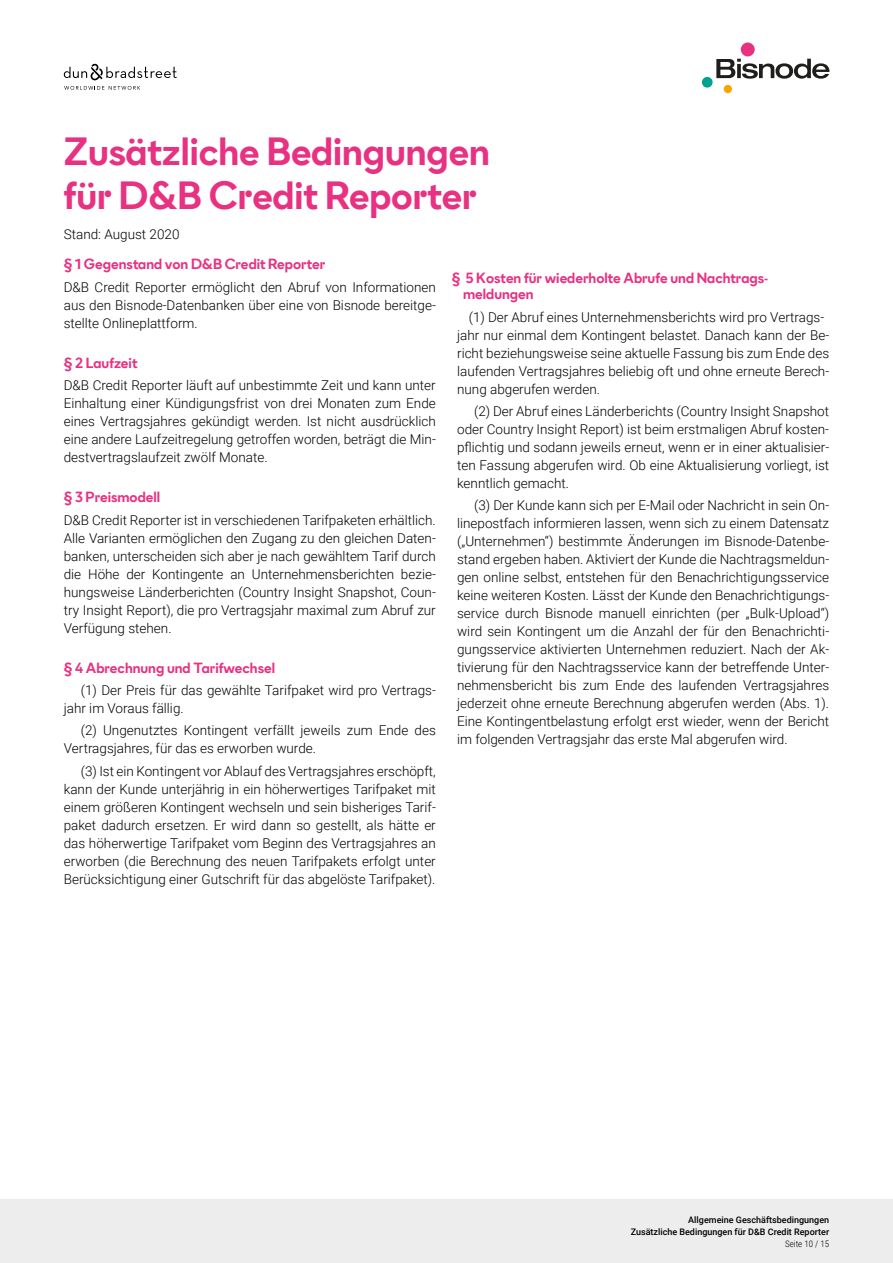
<style>
.page{position:relative;width:893px;height:1263px;background:#fff}
.page>*{position:absolute;margin:0;border:0;box-sizing:border-box;transform-origin:0 0}
.t1{font:700 36px/43.2px "Bisnode Sans";color:#e83181}
.t2{font:300 13.5px/18px "Roboto";color:#000;text-align:justify}
.t3{font:700 13.5px/16.2px "Bisnode Sans";color:#e83181}
.t4{font:500 9px/12px "Roboto";color:#000;text-align:right}
.t5{font:300 9px "Roboto Condensed";color:#000}
</style>
<div class="page">
<div style="left:0;top:1199px;width:893px;height:64px;background:#ededed"></div>
<svg style="left:716px;top:59px;width:113px;height:20px"></svg>
<div style="left:741px;top:43px;width:14px;height:13px;background:#e83181;border-radius:50%"></div>
<div style="left:702px;top:77px;width:11px;height:11px;background:#00a295;border-radius:50%"></div>
<div style="left:724px;top:85px;width:8px;height:8px;background:#f7a600;border-radius:50%"></div>
<svg style="left:64px;top:63px;width:113px;height:17px"></svg>
<svg style="left:64px;top:86px;width:76px;height:4px"></svg>
<h1 class="t1" style="left:64px;top:130px;width:428px">Zusätzliche Bedingungen für D&amp;B Credit Reporter</h1>
<p class="t2" style="left:64px;top:225px;width:117px">Stand: August 2020</p>
<p class="t3" style="left:64px;top:256px;width:263px">§ 1 Gegenstand von D&amp;B Credit Reporter</p>
<p class="t2" style="left:64px;top:277px;width:374px">D&amp;B Credit Reporter ermöglicht den Abruf von Informationen aus den Bisnode-Datenbanken über eine von Bisnode bereitge&shy;stellte Onlineplattform.</p>
<p class="t3" style="left:64px;top:354px;width:75px">§ 2 Laufzeit</p>
<p class="t2" style="left:64px;top:376px;width:374px">D&amp;B Credit Reporter läuft auf unbestimmte Zeit und kann unter Einhaltung einer Kündigungsfrist von drei Monaten zum Ende eines Vertragsjahres gekündigt werden. Ist nicht ausdrücklich eine andere Laufzeitregelung getroffen worden, beträgt die Min&shy;destvertragslaufzeit zwölf Monate.</p>
<p class="t3" style="left:64px;top:489px;width:98px">§ 3 Preismodell</p>
<p class="t2" style="left:64px;top:510px;width:374px">D&amp;B Credit Reporter ist in verschiedenen Tarifpaketen erhältlich.<br>Alle Varianten ermöglichen den Zugang zu den gleichen Daten&shy;banken, unterscheiden sich aber je nach gewähltem Tarif durch die Höhe der Kontingente an Unternehmensberichten bezie&shy;hungsweise Länderberichten (Country Insight Snapshot, Coun&shy;try Insight Report), die pro Vertragsjahr maximal zum Abruf zur Verfügung stehen.</p>
<p class="t3" style="left:64px;top:659px;width:213px">§ 4 Abrechnung und Tarifwechsel</p>
<p class="t2" style="left:64px;top:681px;width:374px;text-indent:17px">(1) Der Preis für das gewählte Tarifpaket wird pro Vertrags&shy;jahr im Voraus fällig.</p>
<p class="t2" style="left:64px;top:721px;width:374px;text-indent:17px">(2) Ungenutztes Kontingent verfällt jeweils zum Ende des<br>Vertragsjahres, für das es erworben wurde.</p>
<p class="t2" style="left:64px;top:761px;width:374px;text-indent:17px">(3) Ist ein Kontingent vor Ablauf des Vertragsjahres erschöpft, kann der Kunde unterjährig in ein höherwertiges Tarifpaket mit einem größeren Kontingent wechseln und sein bisheriges Tarif&shy;paket dadurch ersetzen. Er wird dann so gestellt, als hätte er das höherwertige Tarifpaket vom Beginn des Vertragsjahres an erworben (die Berechnung des neuen Tarifpakets erfolgt unter Berücksichtigung einer Gutschrift für das abgelöste Tarifpaket).</p>
<p class="t3" style="left:463px;top:270px;width:307px;text-indent:-11px">§ 5 Kosten für wiederholte Abrufe und Nachtrags&shy;meldungen</p>
<p class="t2" style="left:457px;top:307px;width:374px;text-align:left;text-indent:12px">(1) Der Abruf eines Unternehmensberichts wird pro Vertrags&shy;jahr nur einmal dem Kontingent belastet. Danach kann der Be&shy;richt beziehungsweise seine aktuelle Fassung bis zum Ende des laufenden Vertragsjahres beliebig oft und ohne erneute Berech&shy;nung abgerufen werden.</p>
<p class="t2" style="left:457px;top:402px;width:374px;text-indent:17px">(2) Der Abruf eines Länderberichts (Country Insight Snapshot oder Country Insight Report) ist beim erstmaligen Abruf kosten&shy;pflichtig und sodann jeweils erneut, wenn er in einer aktualisier&shy;ten Fassung abgerufen wird. Ob eine Aktualisierung vorliegt, ist kenntlich gemacht.</p>
<p class="t2" style="left:457px;top:496px;width:374px;text-indent:17px">(3) Der Kunde kann sich per E-Mail oder Nachricht in sein On&shy;linepostfach informieren lassen, wenn sich zu einem Datensatz („Unternehmen“) bestimmte Änderungen im Bisnode-Datenbe&shy;stand ergeben haben. Aktiviert der Kunde die Nachtragsmeldun&shy;gen online selbst, entstehen für den Benachrichtigungsservice keine weiteren Kosten. Lässt der Kunde den Benachrichtigungs&shy;service durch Bisnode manuell einrichten (per „Bulk-Upload“) wird sein Kontingent um die Anzahl der für den Benachrichti&shy;gungsservice aktivierten Unternehmen reduziert. Nach der Ak&shy;tivierung für den Nachtragsservice kann der betreffende Unter&shy;nehmensbericht bis zum Ende des laufenden Vertragsjahres jederzeit ohne erneute Berechnung abgerufen werden (Abs. 1).<br>Eine Kontingentbelastung erfolgt erst wieder, wenn der Bericht im folgenden Vertragsjahr das erste Mal abgerufen wird.</p>
<p class="t4" style="left:631px;top:1213px;width:200px">Allgemeine Geschäftsbedingungen<br>Zusätzliche Bedingungen für D&amp;B Credit Reporter</p>
<p class="t5" style="left:785px;top:1237px;width:46px">Seite 10 / 15</p>
</div>
